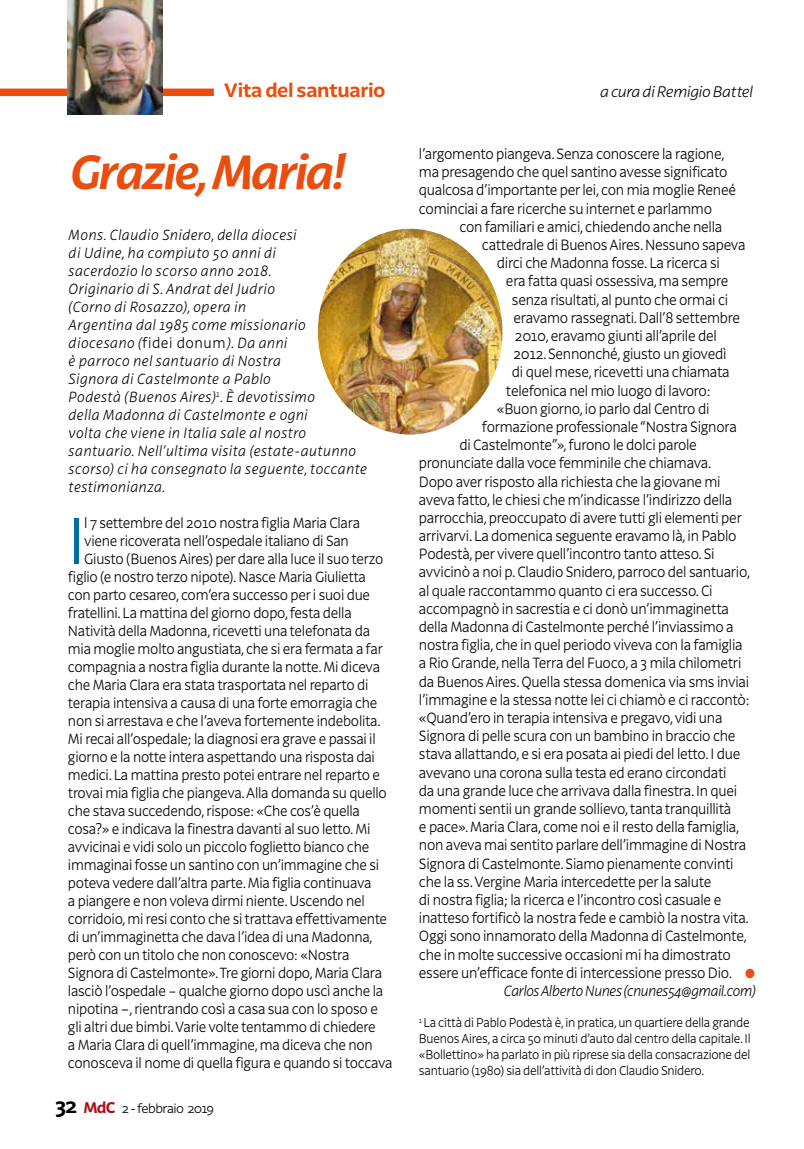
<style>
.page{position:relative;width:804px;height:1149px;background:#fff}
.page>*{position:absolute;margin:0;border:0;box-sizing:border-box;transform-origin:0 0}
.t1{font:300 64.35px "Latina Essential";color:#006ea0;scale:.92 1}
.t2{font:italic 700 46.5px "Latina Essential";letter-spacing:-.04em;color:#e94e0f}
.t3{font:700 18.75px "Latina Essential";letter-spacing:-.02em;color:#e94e0f}
.t4{font:italic 300 15px "Latina Essential";letter-spacing:-.02em;color:#000}
.t5{font:300 14.55px/18.1px "Latina Essential";letter-spacing:-.02em;color:#000;scale:.91 1}
.t6{font:italic 300 14.55px "Latina Essential";letter-spacing:-.02em;color:#000;scale:.91 1}
.t7{font:300 14.4px "Latina Essential";letter-spacing:-.02em;color:#000;scale:.91 1}
.t8{font:italic 300 14.4px/18px "Latina Essential";letter-spacing:.04em;color:#000;scale:.93 1}
.t9{font:300 12.75px "Latina Essential";letter-spacing:-.05em;color:#000}
.t10{font:300 12.6px/15.9px "Latina Essential";letter-spacing:-.02em;color:#000;text-align:justify;scale:.91 1}
.s1{font-style:normal}
.s2{font-size:14.7px}
.s3{font-weight:700;font-size:21px}
.s4{font-weight:700;font-size:15px;color:#ae0e16}
.s5{color:#e94e0f}
</style>
<div class="page">
<div style="left:0;top:88px;width:214px;height:8px;background:#e94e0f"></div>
<img style="left:68px;top:0;width:94px;height:114px">
<img style="left:318px;top:229px;width:184px;height:205px">
<p class="t3" style="left:224px;top:79px;width:163px">Vita del santuario</p>
<h2 class="t2" style="left:68px;top:145px;width:277px">Grazie, Maria!</h2>
<p class="t8" style="left:68px;top:225px;width:322px">Mons. Claudio Snidero, della diocesi<br>di Udine, ha compiuto 50 anni di<br>sacerdozio lo scorso anno 2018.<br>Originario di S. Andrat del Judrio<br>(Corno di Rosazzo), opera in<br>Argentina dal 1985 come missionario diocesano (<span class="s1">fidei donum</span>). Da anni<br>è parroco nel santuario di Nostra<br>Signora di Castelmonte a Pablo<br>Podestà (Buenos Aires)<sup>1</sup>. È devotissimo<br>della Madonna di Castelmonte e ogni<br>volta che viene in Italia sale al nostro santuario. Nell’ultima visita (estate-autunno scorso) ci ha consegnato la seguente, toccante testimonianza.</p>
<h1 class="t1" style="left:68px;top:504px;width:20px">I</h1>
<p class="t7" style="left:84px;top:514px;width:304px">l 7 settembre del 2010 nostra figlia Maria Clara</p>
<p class="t7" style="left:84px;top:532px;width:292px">viene ricoverata nell’ospedale italiano di San</p>
<p class="t7" style="left:84px;top:550px;width:330px">Giusto (Buenos Aires) per dare alla luce il suo terzo</p>
<p class="t7" style="left:68px;top:568px;width:329px">figlio (e nostro terzo nipote). Nasce Maria Giulietta</p>
<p class="t7" style="left:68px;top:586px;width:333px">con parto cesareo, com’era successo per i suoi due</p>
<p class="t7" style="left:68px;top:604px;width:313px">fratellini. La mattina del giorno dopo, festa della</p>
<p class="t7" style="left:68px;top:622px;width:333px">Natività della Madonna, ricevetti una telefonata da</p>
<p class="t7" style="left:68px;top:640px;width:347px">mia moglie molto angustiata, che si era fermata a far</p>
<p class="t7" style="left:68px;top:658px;width:344px">compagnia a nostra figlia durante la notte. Mi diceva</p>
<p class="t7" style="left:68px;top:676px;width:332px">che Maria Clara era stata trasportata nel reparto di</p>
<p class="t7" style="left:68px;top:694px;width:341px">terapia intensiva a causa di una forte emorragia che</p>
<p class="t7" style="left:68px;top:712px;width:345px">non si arrestava e che l’aveva fortemente indebolita.</p>
<p class="t7" style="left:68px;top:730px;width:340px">Mi recai all’ospedale; la diagnosi era grave e passai il</p>
<p class="t7" style="left:68px;top:748px;width:339px">giorno e la notte intera aspettando una risposta dai</p>
<p class="t7" style="left:68px;top:766px;width:344px">medici. La mattina presto potei entrare nel reparto e</p>
<p class="t7" style="left:68px;top:784px;width:352px">trovai mia figlia che piangeva. Alla domanda su quello</p>
<p class="t7" style="left:68px;top:802px;width:322px">che stava succedendo, rispose: «Che cos’è quella</p>
<p class="t7" style="left:68px;top:820px;width:334px">cosa?» e indicava la finestra davanti al suo letto. Mi</p>
<p class="t7" style="left:68px;top:838px;width:332px">avvicinai e vidi solo un piccolo foglietto bianco che</p>
<p class="t7" style="left:68px;top:856px;width:343px">immaginai fosse un santino con un’immagine che si</p>
<p class="t7" style="left:68px;top:874px;width:335px">poteva vedere dall’altra parte. Mia figlia continuava</p>
<p class="t7" style="left:68px;top:892px;width:327px">a piangere e non voleva dirmi niente. Uscendo nel</p>
<p class="t7" style="left:68px;top:910px;width:352px">corridoio, mi resi conto che si trattava effettivamente</p>
<p class="t7" style="left:68px;top:928px;width:336px">di un’immaginetta che dava l’idea di una Madonna,</p>
<p class="t7" style="left:68px;top:946px;width:311px">però con un titolo che non conoscevo: «Nostra</p>
<p class="t7" style="left:68px;top:964px;width:347px">Signora di Castelmonte». Tre giorni dopo, Maria Clara</p>
<p class="t7" style="left:68px;top:982px;width:348px">lasciò l’ospedale – qualche giorno dopo uscì anche la</p>
<p class="t7" style="left:68px;top:1000px;width:342px">nipotina <span class="s2">–</span>, rientrando così a casa sua con lo sposo e</p>
<p class="t7" style="left:68px;top:1018px;width:340px">gli altri due bimbi. Varie volte tentammo di chiedere</p>
<p class="t7" style="left:68px;top:1036px;width:336px">a Maria Clara di quell’immagine, ma diceva che non</p>
<p class="t7" style="left:68px;top:1054px;width:358px">conosceva il nome di quella figura e quando si toccava</p>
<p class="t9" style="left:55px;top:1100px;width:160px"><span class="s3">32</span> <span class="s4">MdC</span> 2 - febbraio 2019</p>
<p class="t4" style="left:599px;top:83px;width:154px">a cura di Remigio Battel</p>
<p class="t5" style="left:419px;top:145px;width:350px">l’argomento piangeva. Senza conoscere la ragione, ma presagendo che quel santino avesse significato qualcosa d’importante per lei, con mia moglie Reneé cominciai a fare ricerche su internet e parlammo</p>
<p class="t5" style="left:459px;top:217px;width:290px">con familiari e amici, chiedendo anche nella</p>
<p class="t5" style="left:482px;top:236px;width:291px">cattedrale di Buenos Aires. Nessuno sapeva</p>
<p class="t5" style="left:497px;top:254px;width:246px">dirci che Madonna fosse. La ricerca si</p>
<p class="t5" style="left:506px;top:272px;width:246px">era fatta quasi ossessiva, ma sempre</p>
<p class="t5" style="left:512px;top:290px;width:239px">senza risultati, al punto che ormai ci</p>
<p class="t5" style="left:513px;top:308px;width:250px">eravamo rassegnati. Dall’8 settembre</p>
<p class="t5" style="left:515px;top:326px;width:223px">2010, eravamo giunti all’aprile del</p>
<p class="t5" style="left:513px;top:345px;width:235px">2012. Sennonché, giusto un giovedì</p>
<p class="t5" style="left:512px;top:363px;width:241px">di quel mese, ricevetti una chiamata</p>
<p class="t5" style="left:506px;top:381px;width:226px">telefonica nel mio luogo di lavoro:</p>
<p class="t5" style="left:497px;top:399px;width:235px">«Buon giorno, io parlo dal Centro di</p>
<p class="t5" style="left:482px;top:417px;width:282px">formazione professionale “Nostra Signora</p>
<p class="t5" style="left:459px;top:436px;width:262px">di Castelmonte”», furono le dolci parole</p>
<p class="t5" style="left:419px;top:454px;width:323px">pronunciate dalla voce femminile che chiamava.</p>
<p class="t5" style="left:419px;top:472px;width:333px">Dopo aver risposto alla richiesta che la giovane mi</p>
<p class="t5" style="left:419px;top:490px;width:346px">aveva fatto, le chiesi che m’indicasse l’indirizzo della</p>
<p class="t5" style="left:419px;top:508px;width:356px">parrocchia, preoccupato di avere tutti gli elementi per</p>
<p class="t5" style="left:419px;top:526px;width:350px">arrivarvi. La domenica seguente eravamo là, in Pablo</p>
<p class="t5" style="left:419px;top:545px;width:326px">Podestà, per vivere quell’incontro tanto atteso. Si</p>
<p class="t5" style="left:419px;top:563px;width:366px">avvicinò a noi p. Claudio Snidero, parroco del santuario,</p>
<p class="t5" style="left:419px;top:581px;width:324px">al quale raccontammo quanto ci era successo. Ci</p>
<p class="t5" style="left:419px;top:599px;width:342px">accompagnò in sacrestia e ci donò un’immaginetta</p>
<p class="t5" style="left:419px;top:617px;width:347px">della Madonna di Castelmonte perché l’inviassimo a</p>
<p class="t5" style="left:419px;top:636px;width:357px">nostra figlia, che in quel periodo viveva con la famiglia</p>
<p class="t5" style="left:419px;top:654px;width:356px">a Rio Grande, nella Terra del Fuoco, a 3 mila chilometri</p>
<p class="t5" style="left:419px;top:672px;width:364px">da Buenos Aires. Quella stessa domenica via sms inviai</p>
<p class="t5" style="left:419px;top:690px;width:364px">l’immagine e la stessa notte lei ci chiamò e ci raccontò:</p>
<p class="t5" style="left:419px;top:708px;width:335px">«Quand’ero in terapia intensiva e pregavo, vidi una</p>
<p class="t5" style="left:419px;top:726px;width:349px">Signora di pelle scura con un bambino in braccio che</p>
<p class="t5" style="left:419px;top:745px;width:355px">stava allattando, e si era posata ai piedi del letto. I due</p>
<p class="t5" style="left:419px;top:763px;width:339px">avevano una corona sulla testa ed erano circondati</p>
<p class="t5" style="left:419px;top:781px;width:351px">da una grande luce che arrivava dalla finestra. In quei</p>
<p class="t5" style="left:419px;top:799px;width:345px">momenti sentii un grande sollievo, tanta tranquillità</p>
<p class="t5" style="left:419px;top:817px;width:354px">e pace». Maria Clara, come noi e il resto della famiglia,</p>
<p class="t5" style="left:419px;top:835px;width:361px">non aveva mai sentito parlare dell’immagine di Nostra</p>
<p class="t5" style="left:419px;top:854px;width:347px">Signora di Castelmonte. Siamo pienamente convinti</p>
<p class="t5" style="left:419px;top:872px;width:323px">che la ss. Vergine Maria intercedette per la salute</p>
<p class="t5" style="left:419px;top:890px;width:334px">di nostra figlia; la ricerca e l’incontro così casuale e</p>
<p class="t5" style="left:419px;top:908px;width:364px">inatteso fortificò la nostra fede e cambiò la nostra vita.</p>
<p class="t5" style="left:419px;top:926px;width:362px">Oggi sono innamorato della Madonna di Castelmonte,</p>
<p class="t5" style="left:419px;top:945px;width:344px">che in molte successive occasioni mi ha dimostrato</p>
<p class="t5" style="left:419px;top:963px;width:371px">essere un’efficace fonte di intercessione presso Dio. <span class="s5">●</span></p>
<p class="t6" style="left:503px;top:982px;width:278px">Carlos Alberto Nunes (cnunes54@gmail.com)</p>
<p class="t10" style="left:419px;top:1014px;width:366px"><sup>1</sup> La città di Pablo Podestà è, in pratica, un quartiere della grande Buenos Aires, a circa 50 minuti d’auto dal centro della capitale. Il «Bollettino» ha parlato in più riprese sia della consacrazione del santuario (1980) sia dell’attività di don Claudio Snidero.</p>
</div>
